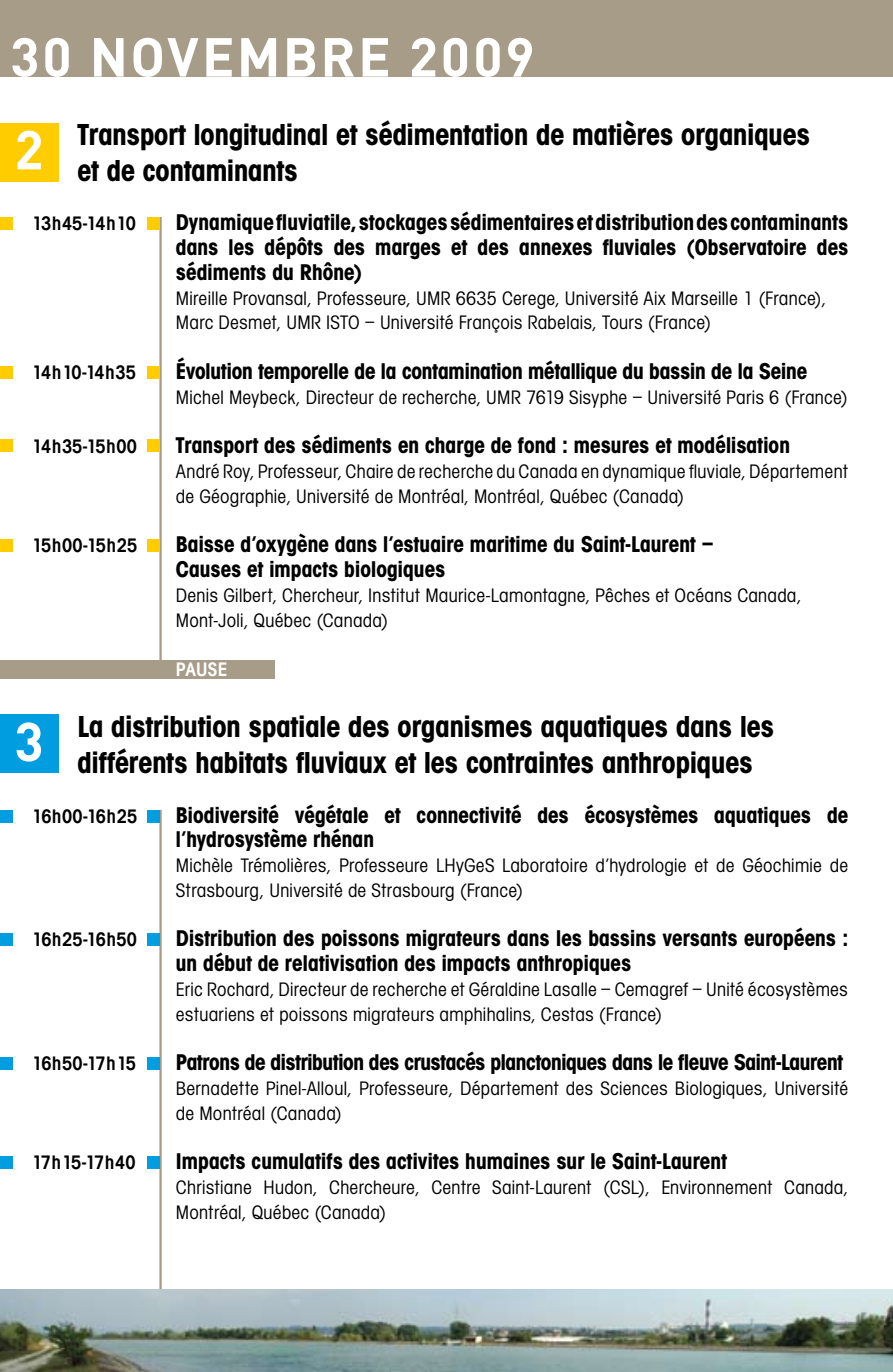
<style>
.page{position:relative;width:893px;height:1372px;background:#fff}
.page>*{position:absolute;margin:0;border:0;box-sizing:border-box;transform-origin:0 0}
.t1{font:700 54px "DIN";letter-spacing:.045em;color:#fff}
.t2{font:700 31.5px/36px "Avant Garde Cd Md ITC";color:#000}
.t3{font:700 23.62px/24.8px "Avant Garde Cd Md ITC";letter-spacing:.005em;color:#000}
.t4{font:700 23.62px "Avant Garde Cd Md ITC";letter-spacing:-.015em;color:#000}
.t5{font:20.25px/24.8px "Avant Garde Cd ITC";letter-spacing:.015em;color:#000}
.t6{font:600 20.25px "Avant Garde Cd ITC";letter-spacing:.025em;color:#000}
.t7{font:600 20.25px "Avant Garde Cd ITC";letter-spacing:.005em;color:#fff}
</style>
<div class="page">
<div style="left:0;top:0;width:893px;height:77px;background:#a69c88"></div>
<div style="left:0;top:660px;width:274px;height:19px;background:#a69c88"></div>
<hr style="left:159px;top:809px;width:3px;height:562px;background:#a69c88">
<hr style="left:159px;top:217px;width:3px;height:461px;background:#a69c88">
<div style="left:0;top:123px;width:58px;height:58px;background:#fc0"></div>
<div style="left:0;top:714px;width:58px;height:59px;background:#009ee0"></div>
<div style="left:147px;top:217px;width:12px;height:13px;background:#fc0"></div>
<div style="left:0;top:217px;width:13px;height:13px;background:#fc0"></div>
<div style="left:147px;top:366px;width:12px;height:13px;background:#fc0"></div>
<div style="left:0;top:366px;width:13px;height:13px;background:#fc0"></div>
<div style="left:147px;top:439px;width:12px;height:13px;background:#fc0"></div>
<div style="left:0;top:439px;width:13px;height:13px;background:#fc0"></div>
<div style="left:147px;top:539px;width:12px;height:12px;background:#fc0"></div>
<div style="left:0;top:539px;width:13px;height:12px;background:#fc0"></div>
<div style="left:147px;top:809px;width:12px;height:13px;background:#009ee0"></div>
<div style="left:0;top:809px;width:13px;height:13px;background:#009ee0"></div>
<div style="left:147px;top:933px;width:12px;height:12px;background:#009ee0"></div>
<div style="left:0;top:933px;width:13px;height:12px;background:#009ee0"></div>
<div style="left:147px;top:1056px;width:12px;height:13px;background:#009ee0"></div>
<div style="left:0;top:1056px;width:13px;height:13px;background:#009ee0"></div>
<div style="left:147px;top:1155px;width:12px;height:13px;background:#009ee0"></div>
<div style="left:0;top:1155px;width:13px;height:13px;background:#009ee0"></div>
<img style="left:0;top:1288px;width:893px;height:83px">
<h1 class="t1" style="left:10px;top:22px;width:526px">30 NOVEMBRE 2009</h1>
<h2 class="t2" style="left:78px;top:116px;width:734px">Transport longitudinal et sédimentation de matières organiques et de contaminants</h2>
<p class="t6" style="left:32px;top:212px;width:105px">13h45-14h10</p>
<p class="t3" style="left:176px;top:210px;width:674px;text-align:justify">Dynamique fluviatile, stockages sédimentaires et distribution des contaminants dans les dépôts des marges et des annexes fluviales (Observatoire des sédiments du Rhône)</p>
<p class="t5" style="left:176px;top:286px;width:652px">Mireille Provansal, Professeure, UMR 6635 Cerege, Université Aix Marseille 1 (France),<br>Marc Desmet, UMR ISTO – Université François Rabelais, Tours (France)</p>
<p class="t6" style="left:32px;top:360px;width:106px">14h10-14h35</p>
<p class="t3" style="left:176px;top:358px;width:633px">Évolution temporelle de la contamination métallique du bassin de la Seine</p>
<p class="t5" style="left:176px;top:385px;width:673px">Michel Meybeck, Directeur de recherche, UMR 7619 Sisyphe – Université Paris 6 (France)</p>
<p class="t6" style="left:32px;top:434px;width:107px">14h35-15h00</p>
<p class="t3" style="left:176px;top:433px;width:616px">Transport des sédiments en charge de fond : mesures et modélisation</p>
<p class="t5" style="left:176px;top:459px;width:674px">André Roy, Professeur, Chaire de recherche du Canada en dynamique fluviale, Département de Géographie, Université de Montréal, Montréal, Québec (Canada)</p>
<p class="t6" style="left:32px;top:533px;width:107px">15h00-15h25</p>
<p class="t3" style="left:176px;top:532px;width:539px">Baisse d’oxygène dans l’estuaire maritime du Saint-Laurent –<br>Causes et impacts biologiques</p>
<p class="t5" style="left:176px;top:583px;width:627px">Denis Gilbert, Chercheur, Institut Maurice-Lamontagne, Pêches et Océans Canada,<br>Mont-Joli, Québec (Canada)</p>
<p class="t7" style="left:176px;top:657px;width:53px">PAUSE</p>
<h2 class="t2" style="left:78px;top:708px;width:698px">La distribution spatiale des organismes aquatiques dans les différents habitats fluviaux et les contraintes anthropiques</h2>
<p class="t6" style="left:32px;top:803px;width:107px">16h00-16h25</p>
<p class="t3" style="left:176px;top:802px;width:674px">Biodiversité végétale et connectivité des écosystèmes aquatiques de l’hydrosystème rhénan</p>
<p class="t5" style="left:176px;top:853px;width:674px">Michèle Trémolières, Professeure LHyGeS Laboratoire d’hydrologie et de Géochimie de<br>Strasbourg, Université de Strasbourg (France)</p>
<p class="t6" style="left:32px;top:927px;width:107px">16h25-16h50</p>
<p class="t3" style="left:176px;top:925px;width:674px">Distribution des poissons migrateurs dans les bassins versants européens : un début de relativisation des impacts anthropiques</p>
<p class="t5" style="left:176px;top:976px;width:674px">Eric Rochard, Directeur de recherche et Géraldine Lasalle – Cemagref – Unité écosystèmes estuariens et poissons migrateurs amphihalins, Cestas (France)</p>
<p class="t6" style="left:32px;top:1051px;width:106px">16h50-17h15</p>
<p class="t4" style="left:176px;top:1048px;width:668px">Patrons de distribution des crustacés planctoniques dans le fleuve Saint-Laurent</p>
<p class="t5" style="left:176px;top:1075px;width:674px">Bernadette Pinel-Alloul, Professeure, Département des Sciences Biologiques, Université de Montréal (Canada)</p>
<p class="t6" style="left:32px;top:1150px;width:105px">17h15-17h40</p>
<p class="t3" style="left:176px;top:1148px;width:552px">Impacts cumulatifs des activites humaines sur le Saint-Laurent</p>
<p class="t5" style="left:176px;top:1174px;width:674px">Christiane Hudon, Chercheure, Centre Saint-Laurent (CSL), Environnement Canada,<br>Montréal, Québec (Canada)</p>
<h1 class="t1" style="left:14px;top:114px;width:31px">2</h1>
<h1 class="t1" style="left:14px;top:706px;width:31px">3</h1>
</div>
